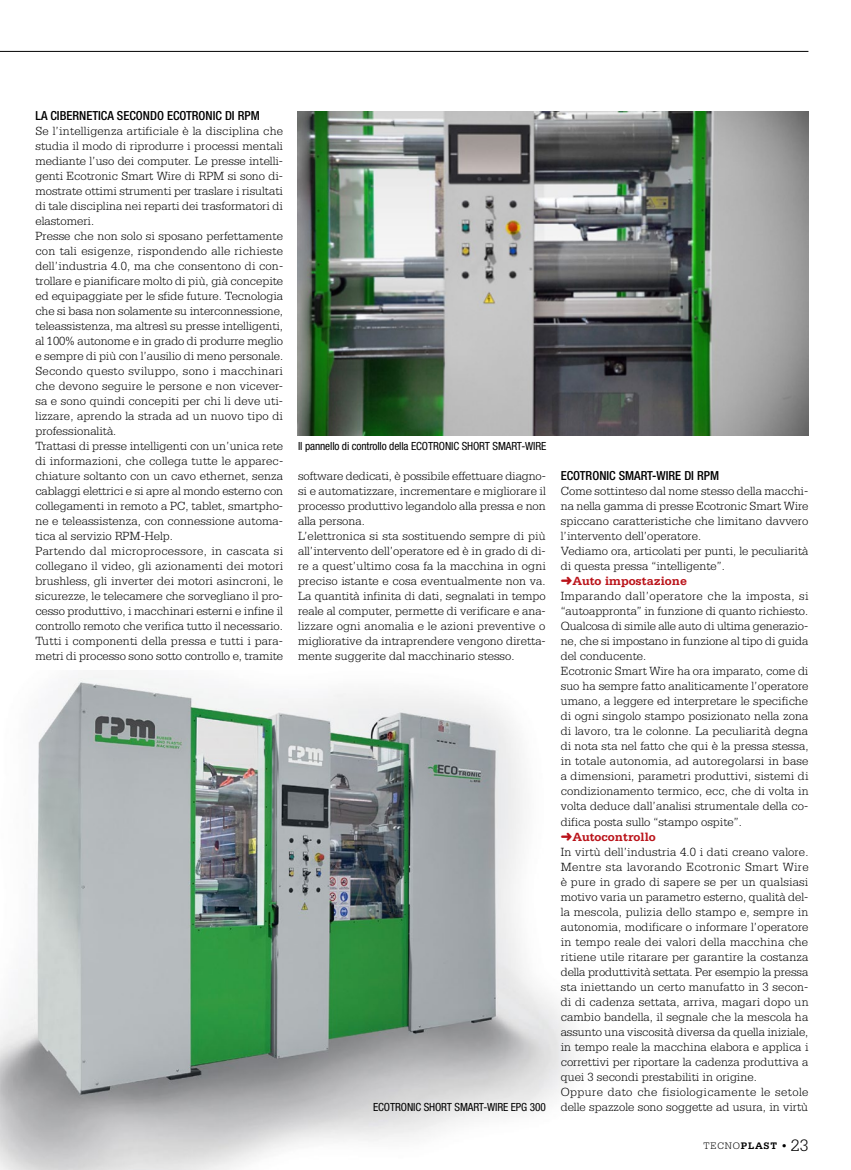
<style>
.page{position:relative;width:851px;height:1170px;background:#fff}
.page>*{position:absolute;margin:0;border:0;box-sizing:border-box;transform-origin:0 0}
.t1{font:300 12.5px/15px "Serifa LT";color:#000}
.t2{font:300 12.5px "Serifa LT";letter-spacing:.025em;color:#000}
.t3{font:500 condensed 12.5px "Helvetica Neue LT Std";color:#000}
.t4{font:300 12.5px "Serifa LT";letter-spacing:.03em;color:#000}
.t5{font:700 12.5px "Serifa LT";color:#ba131a}
.t6{font:condensed 11.25px "Helvetica Neue LT";letter-spacing:-.01em;color:#000}
.t7{font:300 10px "Serifa LT";letter-spacing:.075em;color:#000}
.s1{font-family:"Helvetica Neue LT";font-weight:400;font-stretch:condensed;font-size:11.25px}
.s2{font-weight:700}
.s3{font-size:17.5px}
</style>
<div class="page">
<img style="left:0;top:676px;width:575px;height:493px">
<hr style="left:0;top:51px;width:808px;height:1px;background:#000">
<img style="left:297px;top:112px;width:511px;height:323px">
<p class="t3" style="left:35px;top:108px;width:226px">LA CIBERNETICA SECONDO ECOTRONIC DI RPM</p>
<p class="t1" style="left:35px;top:124px;width:249px">Se l’intelligenza artificiale è la disciplina che studia il modo di riprodurre i processi mentali mediante l’uso dei computer. Le presse intelli&shy;genti Ecotronic Smart Wire di RPM si sono di&shy;mostrate ottimi strumenti per traslare i risultati di tale disciplina nei reparti dei trasformatori di elastomeri.<br>Presse che non solo si sposano perfettamente con tali esigenze, rispondendo alle richieste dell’industria 4.0, ma che consentono di con&shy;trollare e pianificare molto di più, già concepite ed equipaggiate per le sfide future. Tecnologia che si basa non solamente su interconnessione, teleassistenza, ma altresì su presse intelligenti, al 100% autonome e in grado di produrre meglio e sempre di più con l’ausilio di meno personale.<br>Secondo questo sviluppo, sono i macchinari che devono seguire le persone e non vicever&shy;sa e sono quindi concepiti per chi li deve uti&shy;lizzare, aprendo la strada ad un nuovo tipo di professionalità.<br>Trattasi di presse intelligenti con un’unica rete di informazioni, che collega tutte le apparec&shy;chiature soltanto con un cavo ethernet, senza cablaggi elettrici e si apre al mondo esterno con collegamenti in remoto a PC, tablet, smartpho&shy;ne e teleassistenza, con connessione automa&shy;tica al servizio RPM-Help.<br>Partendo dal microprocessore, in cascata si collegano il video, gli azionamenti dei motori brushless, gli inverter dei motori asincroni, le sicurezze, le telecamere che sorvegliano il pro&shy;cesso produttivo, i macchinari esterni e infine il controllo remoto che verifica tutto il necessario.<br>Tutti i componenti della pressa e tutti i para&shy;metri di processo sono sotto controllo e, tramite</p>
<p class="t6" style="left:298px;top:440px;width:250px">Il pannello di controllo della ECOTRONIC SHORT SMART-WIRE</p>
<p class="t1" style="left:298px;top:469px;width:249px">software dedicati, è possibile effettuare diagno&shy;si e automatizzare, incrementare e migliorare il processo produttivo legandolo alla pressa e non alla persona.<br>L’elettronica si sta sostituendo sempre di più all’intervento dell’operatore ed è in grado di di&shy;re a quest’ultimo cosa fa la macchina in ogni preciso istante e cosa eventualmente non va.<br>La quantità infinita di dati, segnalati in tempo reale al computer, permette di verificare e ana&shy;lizzare ogni anomalia e le azioni preventive o migliorative da intraprendere vengono diretta&shy;mente suggerite dal macchinario stesso.</p>
<p class="t3" style="left:560px;top:468px;width:160px">ECOTRONIC SMART-WIRE DI RPM</p>
<p class="t1" style="left:560px;top:484px;width:249px">Come sottinteso dal nome stesso della macchi-</p>
<p class="t1" style="left:560px;top:499px;width:249px">na nella gamma di presse Ecotronic Smart Wire</p>
<p class="t1" style="left:560px;top:514px;width:249px">spiccano caratteristiche che limitano davvero</p>
<p class="t1" style="left:560px;top:529px;width:142px">l’intervento dell’operatore.</p>
<p class="t1" style="left:560px;top:544px;width:249px">Vediamo ora, articolati per punti, le peculiarità</p>
<p class="t1" style="left:560px;top:559px;width:165px">di questa pressa “intelligente”.</p>
<p class="t5" style="left:560px;top:574px;width:128px">➜Auto impostazione</p>
<p class="t2" style="left:560px;top:589px;width:249px">Imparando dall’operatore che la imposta, si</p>
<p class="t1" style="left:560px;top:604px;width:249px">“autoappronta” in funzione di quanto richiesto.</p>
<p class="t1" style="left:560px;top:619px;width:249px">Qualcosa di simile alle auto di ultima generazio-</p>
<p class="t1" style="left:560px;top:634px;width:249px">ne, che si impostano in funzione al tipo di guida</p>
<p class="t1" style="left:560px;top:649px;width:87px">del conducente.</p>
<p class="t1" style="left:560px;top:664px;width:249px">Ecotronic Smart Wire ha ora imparato, come di</p>
<p class="t1" style="left:560px;top:679px;width:249px">suo ha sempre fatto analiticamente l’operatore</p>
<p class="t1" style="left:560px;top:694px;width:249px">umano, a leggere ed interpretare le specifiche</p>
<p class="t1" style="left:560px;top:709px;width:249px">di ogni singolo stampo posizionato nella zona</p>
<p class="t1" style="left:560px;top:724px;width:249px">di lavoro, tra le colonne. La peculiarità degna</p>
<p class="t1" style="left:560px;top:739px;width:249px">di nota sta nel fatto che qui è la pressa stessa,</p>
<p class="t1" style="left:560px;top:754px;width:249px">in totale autonomia, ad autoregolarsi in base</p>
<p class="t1" style="left:560px;top:769px;width:249px">a dimensioni, parametri produttivi, sistemi di</p>
<p class="t1" style="left:560px;top:784px;width:249px">condizionamento termico, ecc, che di volta in</p>
<p class="t1" style="left:560px;top:799px;width:249px">volta deduce dall’analisi strumentale della co-</p>
<p class="t1" style="left:560px;top:814px;width:182px">difica posta sullo “stampo ospite”.</p>
<p class="t5" style="left:560px;top:829px;width:96px">➜Autocontrollo</p>
<p class="t1" style="left:560px;top:844px;width:249px">In virtù dell’industria 4.0 i dati creano valore.</p>
<p class="t2" style="left:560px;top:859px;width:249px">Mentre sta lavorando Ecotronic Smart Wire</p>
<p class="t1" style="left:560px;top:874px;width:249px">è pure in grado di sapere se per un qualsiasi</p>
<p class="t1" style="left:560px;top:889px;width:249px">motivo varia un parametro esterno, qualità del-</p>
<p class="t1" style="left:560px;top:904px;width:249px">la mescola, pulizia dello stampo e, sempre in</p>
<p class="t1" style="left:560px;top:919px;width:249px">autonomia, modificare o informare l’operatore</p>
<p class="t1" style="left:560px;top:934px;width:249px">in tempo reale dei valori della macchina che</p>
<p class="t1" style="left:560px;top:949px;width:249px">ritiene utile ritarare per garantire la costanza</p>
<p class="t1" style="left:560px;top:964px;width:249px">della produttività settata. Per esempio la pressa</p>
<p class="t1" style="left:560px;top:979px;width:249px">sta iniettando un certo manufatto in 3 secon-</p>
<p class="t1" style="left:560px;top:994px;width:249px">di di cadenza settata, arriva, magari dopo un</p>
<p class="t1" style="left:560px;top:1009px;width:249px">cambio bandella, il segnale che la mescola ha</p>
<p class="t1" style="left:560px;top:1024px;width:249px">assunto una viscosità diversa da quella iniziale,</p>
<p class="t1" style="left:560px;top:1039px;width:249px">in tempo reale la macchina elabora e applica i</p>
<p class="t1" style="left:560px;top:1054px;width:249px">correttivi per riportare la cadenza produttiva a</p>
<p class="t1" style="left:560px;top:1069px;width:197px">quei 3 secondi prestabiliti in origine.</p>
<p class="t4" style="left:560px;top:1084px;width:249px">Oppure dato che fisiologicamente le setole</p>
<p class="t1" style="left:373px;top:1099px;width:436px"><span class="s1">ECOTRONIC SHORT SMART-WIRE EPG 300</span> delle spazzole sono soggette ad usura, in virtù</p>
<p class="t7" style="left:703px;top:1140px;width:106px">TECNO<span class="s2">PLAST</span> • <span class="s3">23</span></p>
</div>
